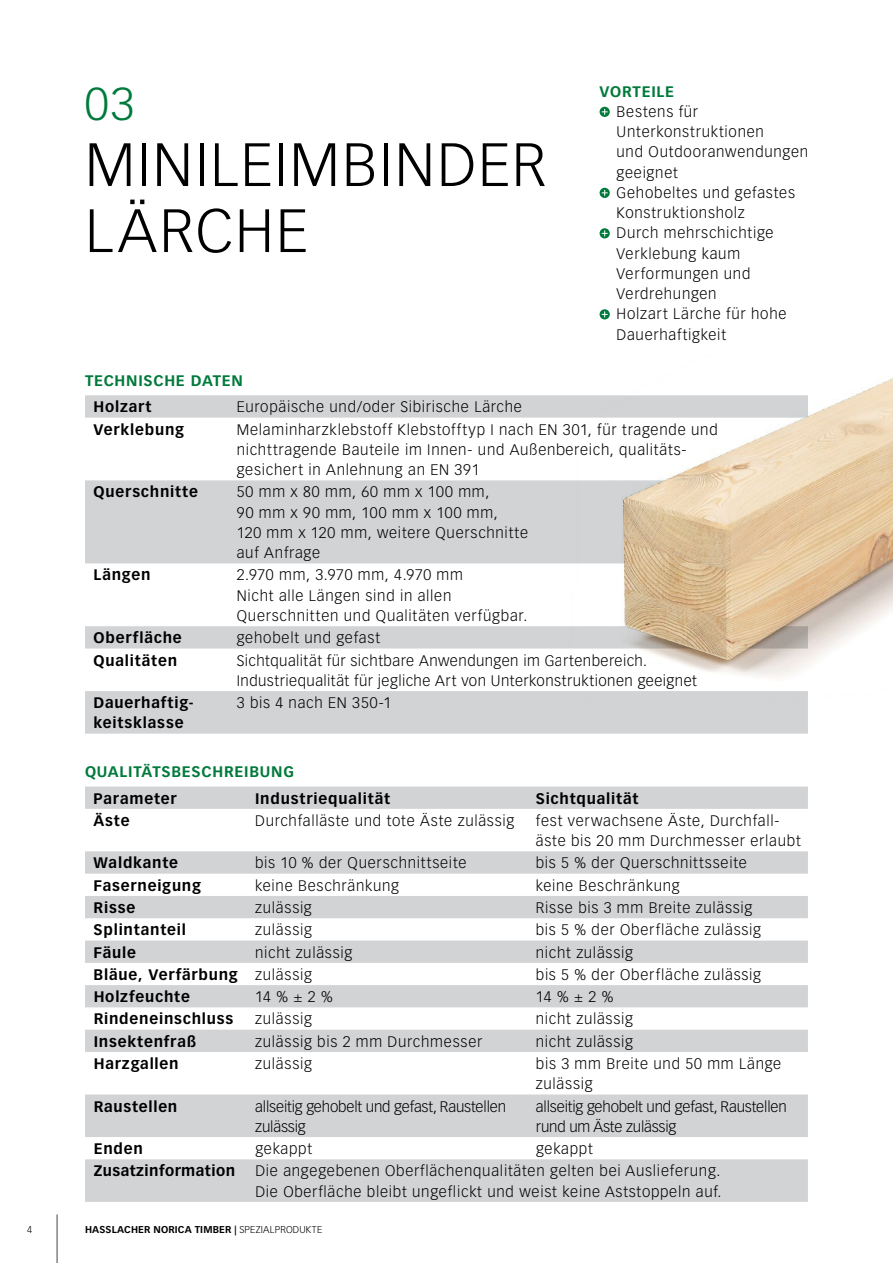
<style>
.page{position:relative;width:893px;height:1263px;background:#fff}
.page>*{position:absolute;margin:0;border:0;box-sizing:border-box;transform-origin:0 0}
.t1{font:300 60px/66px "Vectora LT Pro";letter-spacing:.035em;color:#000}
.t2{font:300 45px "Vectora LT Pro";color:#007a3b}
.t3{font:300 15px/20.2px "Vectora LT Pro";letter-spacing:.05em;color:#000}
.t4{font:700 15px/20.2px "Vectora LT Pro";letter-spacing:.05em;color:#000}
.t5{font:300 15px/20.2px "Vectora LT Pro";letter-spacing:.03em;color:#000}
.t6{font:300 15px/20.2px "Vectora LT Std";letter-spacing:-.01em;color:#000}
.t7{font:300 15px/20.2px "Vectora LT Pro";letter-spacing:-.01em;color:#000}
.t8{font:700 15px "Vectora LT Pro";letter-spacing:.05em;color:#007a3b}
.t9{font:700 15px "Vectora LT Pro";letter-spacing:.03em;color:#000}
.t10{font:700 9.75px "Vectora LT Pro";letter-spacing:.02em;color:#000}
.t11{font:300 9.75px "Vectora LT Pro";color:#000}
.s1{font-weight:300}
</style>
<div class="page">
<svg style="left:85px;top:395px;width:723px;height:339px;fill:#d2d4d6"></svg>
<div style="left:85px;top:786px;width:723px;height:23px;background:#d1d3d5"></div>
<svg style="left:85px;top:851px;width:723px;height:351px;fill:#d1d3d5"></svg>
<img style="left:561px;top:378px;width:332px;height:324px">
<svg style="left:600px;top:107px;width:10px;height:10px"></svg>
<svg style="left:602px;top:109px;width:6px;height:6px"></svg>
<svg style="left:600px;top:188px;width:10px;height:10px"></svg>
<svg style="left:602px;top:190px;width:6px;height:6px"></svg>
<svg style="left:600px;top:228px;width:10px;height:10px"></svg>
<svg style="left:602px;top:230px;width:6px;height:6px"></svg>
<svg style="left:600px;top:309px;width:10px;height:10px"></svg>
<svg style="left:602px;top:311px;width:6px;height:6px"></svg>
<hr style="left:57px;top:1214px;width:1px;height:49px;background:#58595b">
<h2 class="t2" style="left:85px;top:77px;width:51px">03</h2>
<h1 class="t1" style="left:85px;top:132px;width:463px">MINILEIMBINDER<br>LÄRCHE</h1>
<p class="t8" style="left:600px;top:82px;width:76px">VORTEILE</p>
<p class="t3" style="left:617px;top:101px;width:193px">Bestens für<br>Unterkonstruktionen<br>und Outdooranwendungen geeignet<br>Gehobeltes und gefastes<br>Konstruktionsholz<br>Durch mehrschichtige<br>Verklebung kaum<br>Verformungen und<br>Verdrehungen<br>Holzart Lärche für hohe<br>Dauerhaftigkeit</p>
<p class="t8" style="left:85px;top:371px;width:159px">TECHNISCHE DATEN</p>
<p class="t4" style="left:94px;top:397px;width:60px">Holzart</p>
<p class="t3" style="left:237px;top:397px;width:287px">Europäische und/oder Sibirische Lärche</p>
<p class="t4" style="left:94px;top:419px;width:92px">Verklebung</p>
<p class="t3" style="left:237px;top:419px;width:482px">Melaminharzklebstoff Klebstofftyp I nach EN 301, für tragende und nichttragende Bauteile im Innen- und Außenbereich, qualitäts&shy;gesichert in Anlehnung an EN 391</p>
<p class="t4" style="left:94px;top:482px;width:106px">Querschnitte</p>
<p class="t3" style="left:237px;top:482px;width:293px">50 mm x 80 mm, 60 mm x 100 mm,<br>90 mm x 90 mm, 100 mm x 100 mm,<br>120 mm x 120 mm, weitere Querschnitte auf Anfrage</p>
<p class="t4" style="left:94px;top:565px;width:58px">Längen</p>
<p class="t3" style="left:237px;top:565px;width:292px">2.970 mm, 3.970 mm, 4.970 mm<br>Nicht alle Längen sind in allen<br>Querschnitten und Qualitäten verfügbar.</p>
<p class="t4" style="left:94px;top:628px;width:90px">Oberfläche</p>
<p class="t3" style="left:237px;top:628px;width:145px">gehobelt und gefast</p>
<p class="t4" style="left:94px;top:650px;width:85px">Qualitäten</p>
<p class="t5" style="left:237px;top:650px;width:462px">Sichtqualität für sichtbare Anwendungen im Gartenbereich.<br>Industriequalität für jegliche Art von Unterkonstruktionen geeignet</p>
<p class="t4" style="left:94px;top:692px;width:102px">Dauerhaftig&shy;keitsklasse</p>
<p class="t3" style="left:237px;top:693px;width:156px">3 bis 4 nach EN 350-1</p>
<p class="t8" style="left:85px;top:763px;width:210px">QUALITÄTSBESCHREIBUNG</p>
<p class="t4" style="left:94px;top:788px;width:85px">Parameter</p>
<p class="t4" style="left:255px;top:788px;width:137px">Industriequalität</p>
<p class="t4" style="left:536px;top:788px;width:104px">Sichtqualität</p>
<p class="t4" style="left:94px;top:810px;width:38px">Äste</p>
<p class="t3" style="left:255px;top:810px;width:261px">Durchfalläste und tote Äste zulässig</p>
<p class="t3" style="left:536px;top:810px;width:266px">fest verwachsene Äste, Durchfall&shy;äste bis 20 mm Durchmesser erlaubt</p>
<p class="t4" style="left:94px;top:853px;width:86px">Waldkante</p>
<p class="t3" style="left:255px;top:853px;width:213px">bis 10 % der Querschnittseite</p>
<p class="t3" style="left:536px;top:853px;width:213px">bis 5 % der Querschnittsseite</p>
<p class="t4" style="left:94px;top:875px;width:109px">Faserneigung</p>
<p class="t3" style="left:255px;top:875px;width:145px">keine Beschränkung</p>
<p class="t3" style="left:536px;top:875px;width:145px">keine Beschränkung</p>
<p class="t4" style="left:94px;top:897px;width:43px">Risse</p>
<p class="t3" style="left:255px;top:897px;width:58px">zulässig</p>
<p class="t3" style="left:536px;top:897px;width:218px">Risse bis 3 mm Breite zulässig</p>
<p class="t4" style="left:94px;top:920px;width:94px">Splintanteil</p>
<p class="t3" style="left:255px;top:920px;width:58px">zulässig</p>
<p class="t3" style="left:536px;top:920px;width:227px">bis 5 % der Oberfläche zulässig</p>
<p class="t4" style="left:94px;top:942px;width:44px">Fäule</p>
<p class="t3" style="left:255px;top:942px;width:99px">nicht zulässig</p>
<p class="t3" style="left:536px;top:942px;width:99px">nicht zulässig</p>
<p class="t4" style="left:94px;top:964px;width:220px">Bläue, Verfärbung <span class="s1">zulässig</span></p>
<p class="t3" style="left:536px;top:964px;width:227px">bis 5 % der Oberfläche zulässig</p>
<p class="t4" style="left:94px;top:987px;width:98px">Holzfeuchte</p>
<p class="t3" style="left:255px;top:987px;width:79px">14 % ± 2 %</p>
<p class="t3" style="left:536px;top:987px;width:79px">14 % ± 2 %</p>
<p class="t4" style="left:94px;top:1009px;width:141px">Rindeneinschluss</p>
<p class="t3" style="left:255px;top:1009px;width:58px">zulässig</p>
<p class="t3" style="left:536px;top:1009px;width:99px">nicht zulässig</p>
<p class="t4" style="left:94px;top:1031px;width:104px">Insektenfraß</p>
<p class="t3" style="left:255px;top:1031px;width:229px">zulässig bis 2 mm Durchmesser</p>
<p class="t3" style="left:536px;top:1031px;width:99px">nicht zulässig</p>
<p class="t4" style="left:94px;top:1053px;width:87px">Harzgallen</p>
<p class="t3" style="left:255px;top:1053px;width:58px">zulässig</p>
<p class="t3" style="left:536px;top:1053px;width:247px">bis 3 mm Breite und 50 mm Länge zulässig</p>
<p class="t4" style="left:94px;top:1096px;width:85px">Raustellen</p>
<p class="t7" style="left:255px;top:1096px;width:252px">allseitig gehobelt und gefast, Raustellen zulässig</p>
<p class="t6" style="left:536px;top:1096px;width:252px">allseitig gehobelt und gefast, Raustellen rund um Äste zulässig</p>
<p class="t4" style="left:94px;top:1138px;width:51px">Enden</p>
<p class="t3" style="left:255px;top:1138px;width:58px">gekappt</p>
<p class="t3" style="left:536px;top:1138px;width:58px">gekappt</p>
<p class="t9" style="left:94px;top:1162px;width:143px">Zusatzinformation</p>
<p class="t3" style="left:255px;top:1161px;width:468px">Die angegebenen Oberflächenqualitäten gelten bei Auslieferung.<br>Die Oberfläche bleibt ungeflickt und weist keine Aststoppeln auf.</p>
<p class="t11" style="left:27px;top:1224px;width:7px">4</p>
<p class="t10" style="left:85px;top:1224px;width:239px">HASSLACHER NORICA TIMBER | <span class="s1">SPEZIALPRODUKTE</span></p>
</div>
